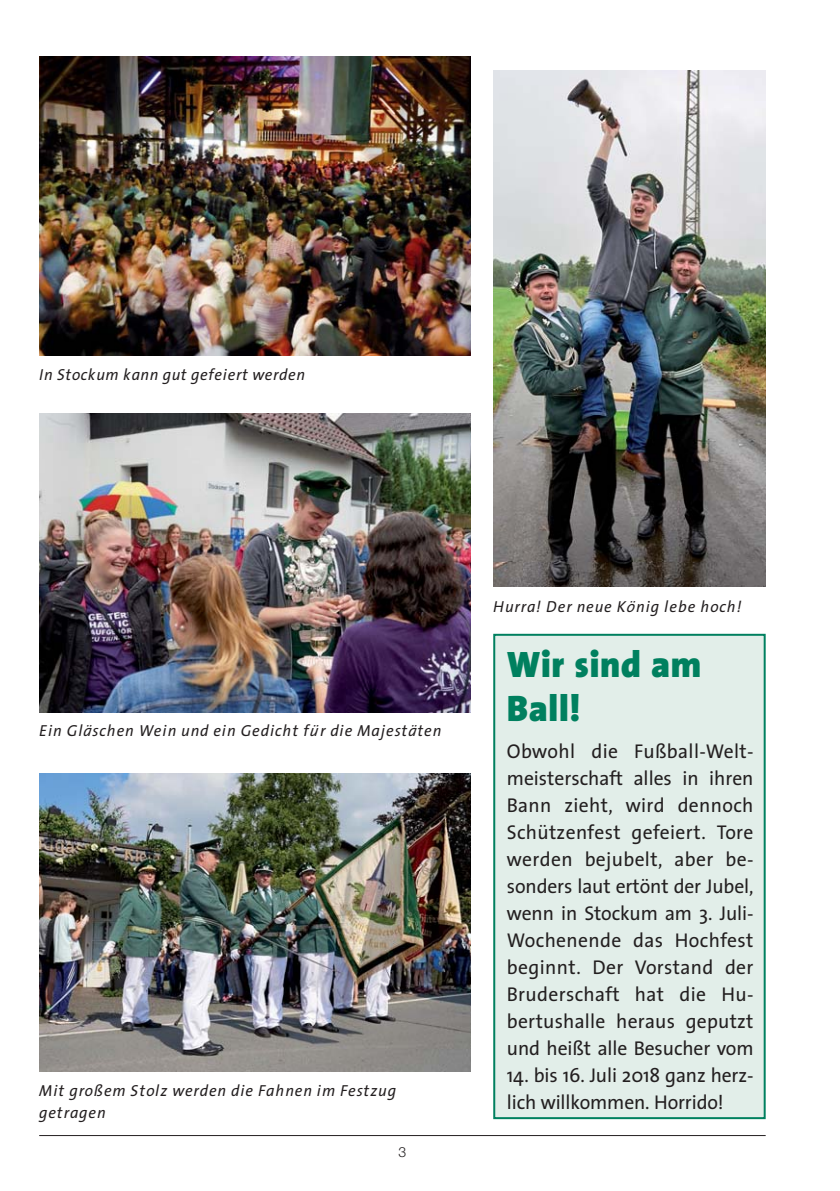
<style>
.page{position:relative;width:840px;height:1191px;background:#fff}
.page>*{position:absolute;margin:0;border:0;box-sizing:border-box;transform-origin:0 0}
.t1{font:900 37px/44px "Thesis Sans";letter-spacing:.02em;color:#00805f}
.t2{font:20px/27px "Thesis Sans";letter-spacing:-.005em;color:#231f20;text-align:justify}
.t3{font:italic 16px/22px "Thesis Sans";letter-spacing:.02em;color:#231f20}
.t4{font:italic 16px "Thesis Sans";color:#231f20}
.t5{font:300 14px "Helvetica Neue";color:#231f20}
</style>
<div class="page">
<img style="left:39px;top:57px;width:431px;height:298px">
<img style="left:493px;top:70px;width:272px;height:516px">
<img style="left:39px;top:414px;width:431px;height:298px">
<img style="left:39px;top:773px;width:431px;height:298px">
<hr style="left:39px;top:1135px;width:726px;height:1px;background:#231f20">
<div style="left:494px;top:635px;width:270px;height:483px;background:#e2eee9"></div>
<div style="left:493px;top:634px;width:272px;height:485px;border:2px solid #00805f"></div>
<p class="t4" style="left:39px;top:367px;width:268px">In Stockum kann gut gefeiert werden</p>
<p class="t3" style="left:39px;top:721px;width:404px">Ein Gläschen Wein und ein Gedicht für die Majestäten</p>
<p class="t3" style="left:39px;top:1080px;width:359px">Mit großem Stolz werden die Fahnen im Festzug getragen</p>
<p class="t5" style="left:398px;top:1146px;width:9px">3</p>
<p class="t3" style="left:493px;top:596px;width:250px">Hurra! Der neue König lebe hoch!</p>
<h1 class="t1" style="left:506px;top:645px;width:196px">Wir sind am<br>Ball!</h1>
<p class="t2" style="left:506px;top:739px;width:248px">Obwohl die Fußball-Welt&shy;meisterschaft alles in ihren Bann zieht, wird dennoch Schützenfest gefeiert. Tore werden bejubelt, aber be&shy;sonders laut ertönt der Jubel, wenn in Stockum am 3. Juli-Wochenende das Hochfest beginnt. Der Vorstand der Bruderschaft hat die Hu&shy;bertushalle heraus geputzt und heißt alle Besucher vom</p>
<p class="t2" style="left:506px;top:1063px;width:248px">14. bis 16. Juli 2018 ganz herz&shy;lich willkommen. Horrido!</p>
</div>
